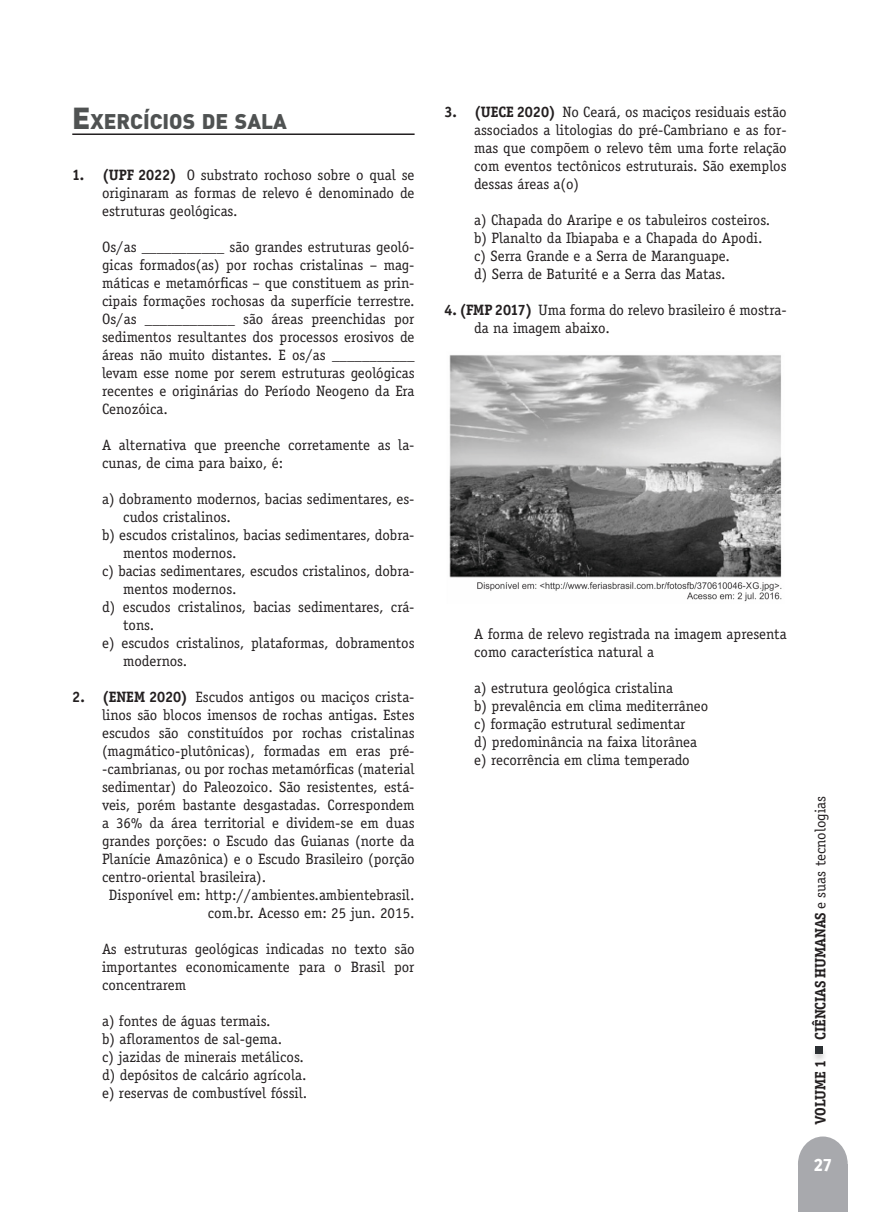
<style>
.page{position:relative;width:893px;height:1212px;background:#fff}
.page>*{position:absolute;margin:0;border:0;box-sizing:border-box;transform-origin:0 0}
._17_EO_título{font:900 21px "DINOT";color:#4f5252}
.t1{font:18px "Secular One";color:#fff}
.t2{font:15px/18px "Officina Serif Std";color:#231f20}
.t3{font:700 15px "Officina Ser ITC";color:#231f20}
.s1{font-size:30px}
.s2{font-family:"Officina Ser ITC";font-weight:700}
</style>
<div class="page">
<div style="left:798px;top:1136px;width:50px;height:56px;background:#a8a9ad;border-radius:50%"></div>
<div style="left:798px;top:1165px;width:50px;height:47px;background:#a8a9ad"></div>
<div style="left:811px;top:1046px;width:17px;height:17px;background:#231f20;opacity:.21"></div>
<div style="left:816px;top:1046px;width:7px;height:7px;background:#2c3033"></div>
<hr style="left:72px;top:133px;width:343px;height:2px;background:#231f20">
<img style="left:449px;top:355px;width:333px;height:247px">
<p class="_17_EO_título" style="left:72px;top:107px;width:216px"><span class="s1">E</span>XERCÍCIOS DE SALA</p>
<p class="t2" style="left:102px;top:166px;width:314px;text-align:justify;text-indent:-30px"><span class="s2">1. (UPF 2022)</span> O substrato rochoso sobre o qual se originaram as formas de relevo é denominado de estruturas geológicas.</p>
<p class="t2" style="left:102px;top:238px;width:314px;text-align:justify">Os/as ___________ são grandes estruturas geoló&shy;gicas formados(as) por rochas cristalinas – mag&shy;máticas e metamórficas – que constituem as prin&shy;cipais formações rochosas da superfície terrestre.<br>Os/as ____________ são áreas preenchidas por sedimentos resultantes dos processos erosivos de áreas não muito distantes. E os/as ___________ levam esse nome por serem estruturas geológicas recentes e originárias do Período Neogeno da Era Cenozóica.</p>
<p class="t2" style="left:102px;top:436px;width:314px">A alternativa que preenche corretamente as la&shy;cunas, de cima para baixo, é:</p>
<p class="t2" style="left:123px;top:490px;width:293px;text-indent:-21px">a) dobramento modernos, bacias sedimentares, es&shy;cudos cristalinos.</p>
<p class="t2" style="left:123px;top:526px;width:293px;text-indent:-21px">b) escudos cristalinos, bacias sedimentares, dobra&shy;mentos modernos.</p>
<p class="t2" style="left:123px;top:562px;width:293px;text-indent:-21px">c) bacias sedimentares, escudos cristalinos, dobra&shy;mentos modernos.</p>
<p class="t2" style="left:123px;top:598px;width:293px;text-indent:-21px">d) escudos cristalinos, bacias sedimentares, crá&shy;tons.</p>
<p class="t2" style="left:123px;top:634px;width:293px;text-indent:-21px">e) escudos cristalinos, plataformas, dobramentos modernos.</p>
<p class="t2" style="left:102px;top:688px;width:314px;text-align:justify;text-indent:-30px"><span class="s2">2. (ENEM 2020)</span> Escudos antigos ou maciços crista&shy;linos são blocos imensos de rochas antigas. Estes escudos são constituídos por rochas cristalinas (magmático-plutônicas), formadas em eras pré--cambrianas, ou por rochas metamórficas (material sedimentar) do Paleozoico. São resistentes, está&shy;veis, porém bastante desgastadas. Correspondem a 36% da área territorial e dividem-se em duas grandes porções: o Escudo das Guianas (norte da Planície Amazônica) e o Escudo Brasileiro (porção centro-oriental brasileira).</p>
<p class="t2" style="left:109px;top:886px;width:307px;text-align:right">Disponível em: http://ambientes.ambientebrasil. com.br. Acesso em: 25 jun. 2015.</p>
<p class="t2" style="left:102px;top:940px;width:314px;text-align:justify">As estruturas geológicas indicadas no texto são importantes economicamente para o Brasil por concentrarem</p>
<p class="t2" style="left:102px;top:1012px;width:170px">a) fontes de águas termais.</p>
<p class="t2" style="left:102px;top:1030px;width:182px">b) afloramentos de sal-gema.</p>
<p class="t2" style="left:102px;top:1048px;width:203px">c) jazidas de minerais metálicos.</p>
<p class="t2" style="left:102px;top:1066px;width:206px">d) depósitos de calcário agrícola.</p>
<p class="t2" style="left:102px;top:1084px;width:207px">e) reservas de combustível fóssil.</p>
<p class="t2" style="left:474px;top:103px;width:314px;text-align:justify;text-indent:-30px"><span class="s2">3. (UECE 2020)</span> No Ceará, os maciços residuais estão associados a litologias do pré-Cambriano e as for&shy;mas que compõem o relevo têm uma forte relação com eventos tectônicos estruturais. São exemplos dessas áreas a(o)</p>
<p class="t2" style="left:474px;top:211px;width:298px">a) Chapada do Araripe e os tabuleiros costeiros.</p>
<p class="t2" style="left:474px;top:229px;width:290px">b) Planalto da Ibiapaba e a Chapada do Apodi.</p>
<p class="t2" style="left:474px;top:247px;width:257px">c) Serra Grande e a Serra de Maranguape.</p>
<p class="t2" style="left:474px;top:265px;width:253px">d) Serra de Baturité e a Serra das Matas.</p>
<p class="t2" style="left:474px;top:301px;width:314px;text-indent:-30px"><span class="s2">4. (FMP 2017)</span> Uma forma do relevo brasileiro é mostra&shy;da na imagem abaixo.</p>
<p class="t2" style="left:474px;top:625px;width:314px">A forma de relevo registrada na imagem apresenta como característica natural a</p>
<p class="t2" style="left:474px;top:679px;width:200px">a) estrutura geológica cristalina</p>
<p class="t2" style="left:474px;top:697px;width:236px">b) prevalência em clima mediterrâneo</p>
<p class="t2" style="left:474px;top:715px;width:213px">c) formação estrutural sedimentar</p>
<p class="t2" style="left:474px;top:733px;width:224px">d) predominância na faixa litorânea</p>
<p class="t2" style="left:474px;top:751px;width:217px">e) recorrência em clima temperado</p>
<p class="t2" style="left:811px;top:1040px;width:245px;rotate:-90deg"><span class="s2">CIÊNCIAS HUMANAS</span> e suas tecnologias</p>
<p class="t3" style="left:811px;top:1124px;width:66px;rotate:-90deg">VOLUME 1</p>
<p class="t1" style="left:814px;top:1152px;width:19px">27</p>
</div>
